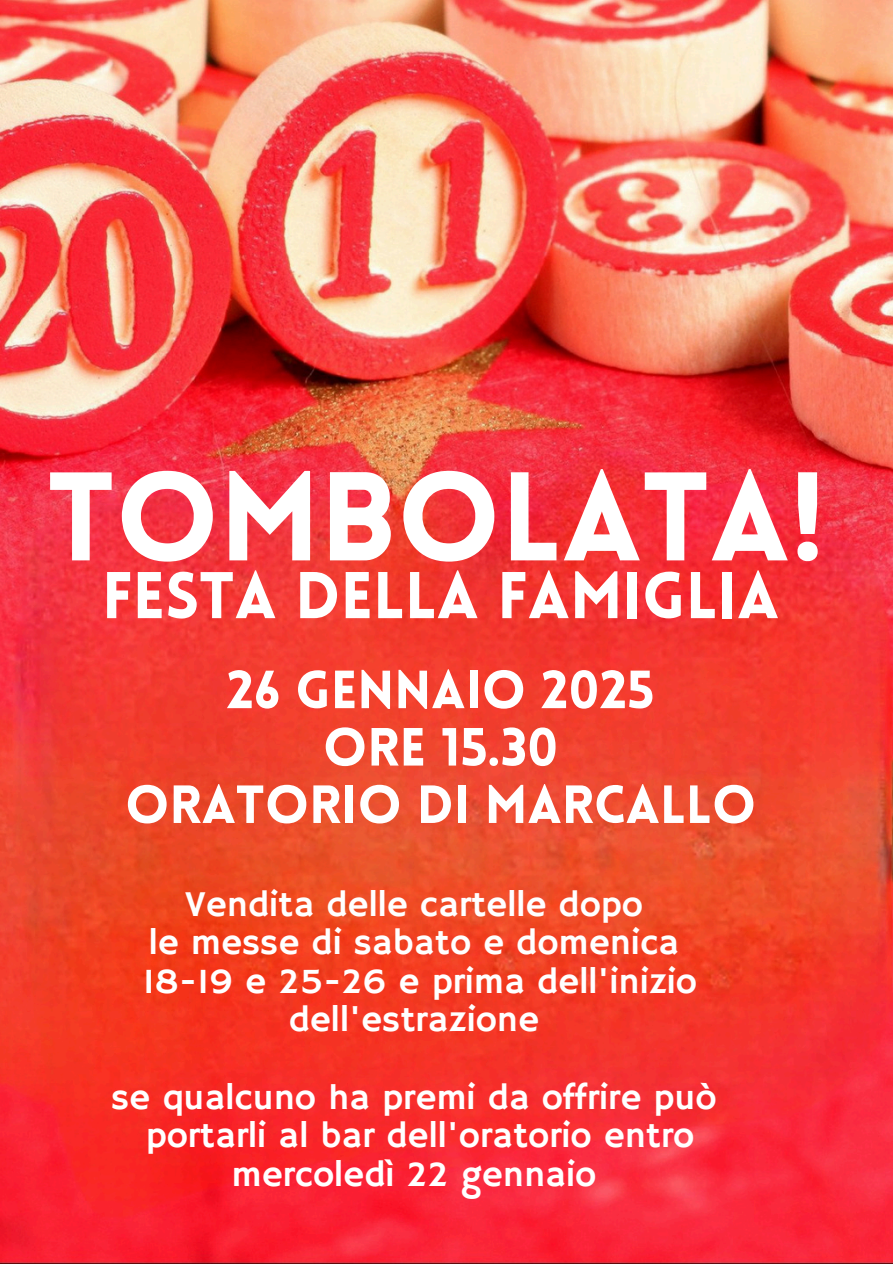
<style>
.page{position:relative;width:894px;height:1264px;background:#fff}
.page>*{position:absolute;margin:0;border:0;box-sizing:border-box;transform-origin:0 0}
.t1{font:900 123.15px "Lovelo";color:#fff}
.t2{font:900 64.5px "Lovelo";color:#fff}
.t3{font:900 52.5px/57.3px "Lovelo";color:#fff;text-align:center}
.t4{font:36.15px/38.5px "Hammersmith One";color:#fff;text-align:center}
</style>
<div class="page">
<img style="left:0;top:0;width:892px;height:1263px">
<p class="t1" style="left:48px;top:468px;width:777px">TOMBOLATA!</p>
<p class="t2" style="left:102px;top:569px;width:678px">FESTA DELLA FAMIGLIA</p>
<h1 class="t3" style="left:125px;top:666px;width:632px">26 GENNAIO 2025<br>ORE 15.30<br>ORATORIO DI MARCALLO</h1>
<h2 class="t4" style="left:185px;top:886px;width:459px">Vendita delle cartelle dopo</h2>
<h3 class="t4" style="left:149px;top:925px;width:532px">le messe di sabato e domenica</h3>
<p class="t4" style="left:143px;top:963px;width:555px">18-19 e 25-26 e prima dell'inizio dell'estrazione</p>
<p class="t4" style="left:111px;top:1079px;width:607px">se qualcuno ha premi da offrire può</p>
<p class="t4" style="left:146px;top:1117px;width:550px">portarli al bar dell'oratorio entro mercoledì 22 gennaio</p>
</div>
